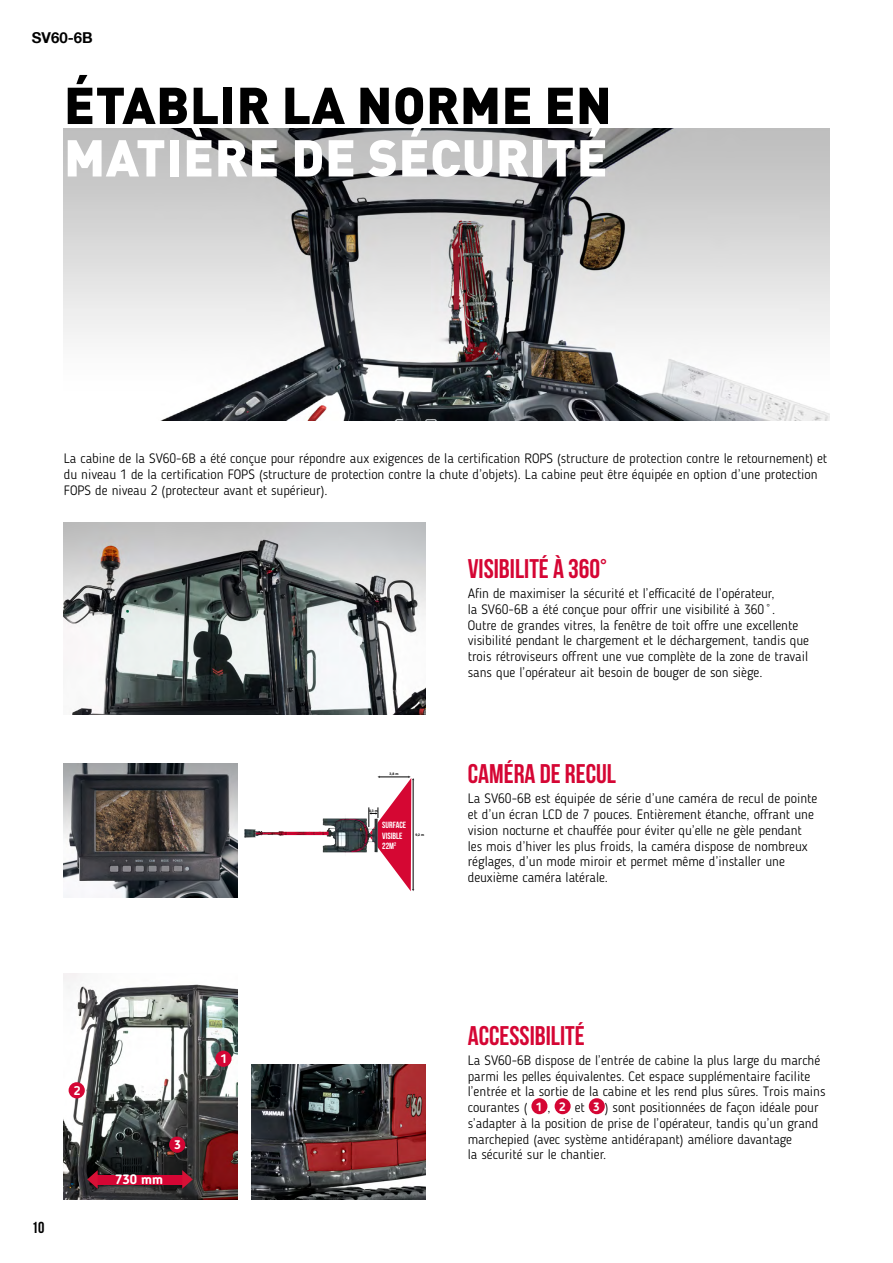
<style>
.page{position:relative;width:893px;height:1263px;background:#fff}
.page>*{position:absolute;margin:0;border:0;box-sizing:border-box;transform-origin:0 0}
.t1{font:900 51px "DINOT";letter-spacing:.01em;color:#fff}
.t2{font:900 51px "DINOT";letter-spacing:.01em;color:#000}
.t3{font:700 27px "Bebas Neue";color:#d50634}
.t4{font:15.9px "Bebas Neue";color:#000}
.t5{font:700 15px "Helvetica Neue LT Com";color:#000}
.t6{font:300 13.5px/15.8px "Blogger Sans";color:#000}
.t7{font:700 13.5px "Blogger Sans";color:#fff}
.t8{font:700 12.45px "Blogger Sans";color:#fff}
.t9{font:700 9px/10.5px "Bebas Neue";color:#fff}
.t10{font:700 3.45px "Helvetica LT Std";color:#020202}
.s1{font-weight:700;font-size:12px;color:#fff}
</style>
<div class="page">
<img style="left:64px;top:129px;width:765px;height:292px">
<div style="left:531px;top:1098px;width:16px;height:16px;background:#d50634;border-radius:50%"></div>
<div style="left:555px;top:1098px;width:16px;height:16px;background:#d50634;border-radius:50%"></div>
<div style="left:589px;top:1098px;width:16px;height:16px;background:#d50634;border-radius:50%"></div>
<img style="left:64px;top:974px;width:173px;height:225px">
<img style="left:252px;top:1064px;width:173px;height:135px">
<img style="left:64px;top:763px;width:173px;height:135px">
<img style="left:64px;top:523px;width:361px;height:191px">
<div style="left:69px;top:1082px;width:16px;height:16px;background:#d50634;border-radius:50%"></div>
<div style="left:215px;top:1051px;width:17px;height:16px;background:#d50634;border-radius:50%"></div>
<div style="left:169px;top:1136px;width:16px;height:17px;background:#d50634;border-radius:50%"></div>
<svg style="left:377px;top:776px;width:37px;height:115px"></svg>
<img style="left:244px;top:803px;width:163px;height:62px">
<div style="left:96px;top:1175px;width:90px;height:10px;background:#d50634"></div>
<svg style="left:83px;top:1170px;width:30px;height:19px"></svg>
<svg style="left:167px;top:1170px;width:30px;height:19px"></svg>
<p class="t5" style="left:32px;top:28px;width:62px">SV60-6B</p>
<h1 class="t2" style="left:64px;top:71px;width:549px">ÉTABLIR LA NORME EN</h1>
<h1 class="t1" style="left:64px;top:124px;width:545px">MATIÈRE DE SÉCURITÉ</h1>
<p class="t6" style="left:64px;top:451px;width:765px">La cabine de la SV60-6B a été conçue pour répondre aux exigences de la certification ROPS (structure de protection contre le retournement) et du niveau 1 de la certification FOPS (structure de protection contre la chute d’objets). La cabine peut être équipée en option d’une protection<br>FOPS de niveau 2 (protecteur avant et supérieur).</p>
<p class="t8" style="left:74px;top:1083px;width:8px">2</p>
<p class="t4" style="left:32px;top:1218px;width:14px">10</p>
<p class="t7" style="left:115px;top:1171px;width:50px">730 mm</p>
<p class="t8" style="left:174px;top:1137px;width:8px">3</p>
<p class="t8" style="left:220px;top:1051px;width:8px">1</p>
<p class="t10" style="left:390px;top:772px;width:10px">3,8 m</p>
<p class="t10" style="left:369px;top:808px;width:10px">0,3 m</p>
<p class="t9" style="left:382px;top:819px;width:25px">SURFACE<br>VISIBLE<br>22M<sup>2</sup></p>
<p class="t10" style="left:415px;top:832px;width:10px">9,2 m</p>
<h2 class="t3" style="left:468px;top:554px;width:140px">VISIBILITÉ À 360°</h2>
<p class="t6" style="left:468px;top:586px;width:343px">Afin de maximiser la sécurité et l’efficacité de l’opérateur,<br>la SV60-6B a été conçue pour offrir une visibilité à 360˚.<br>Outre de grandes vitres, la fenêtre de toit offre une excellente visibilité pendant le chargement et le déchargement, tandis que trois rétroviseurs offrent une vue complète de la zone de travail sans que l’opérateur ait besoin de bouger de son siège.</p>
<h2 class="t3" style="left:468px;top:759px;width:150px">CAMÉRA DE RECUL</h2>
<p class="t6" style="left:468px;top:791px;width:351px">La SV60-6B est équipée de série d’une caméra de recul de pointe et d’un écran LCD de 7 pouces. Entièrement étanche, offrant une vision nocturne et chauffée pour éviter qu’elle ne gèle pendant les mois d’hiver les plus froids, la caméra dispose de nombreux réglages, d’un mode miroir et permet même d’installer une deuxième caméra latérale.</p>
<h2 class="t3" style="left:468px;top:1021px;width:119px">ACCESSIBILITÉ</h2>
<p class="t6" style="left:468px;top:1052px;width:359px">La SV60-6B dispose de l’entrée de cabine la plus large du marché parmi les pelles équivalentes. Cet espace supplémentaire facilite l’entrée et la sortie de la cabine et les rend plus sûres. Trois mains courantes ( <span class="s1">1</span> , <span class="s1">2</span> et <span class="s1">3</span> ) sont positionnées de façon idéale pour s’adapter à la position de prise de l’opérateur, tandis qu’un grand marchepied (avec système antidérapant) améliore davantage<br>la sécurité sur le chantier.</p>
</div>
